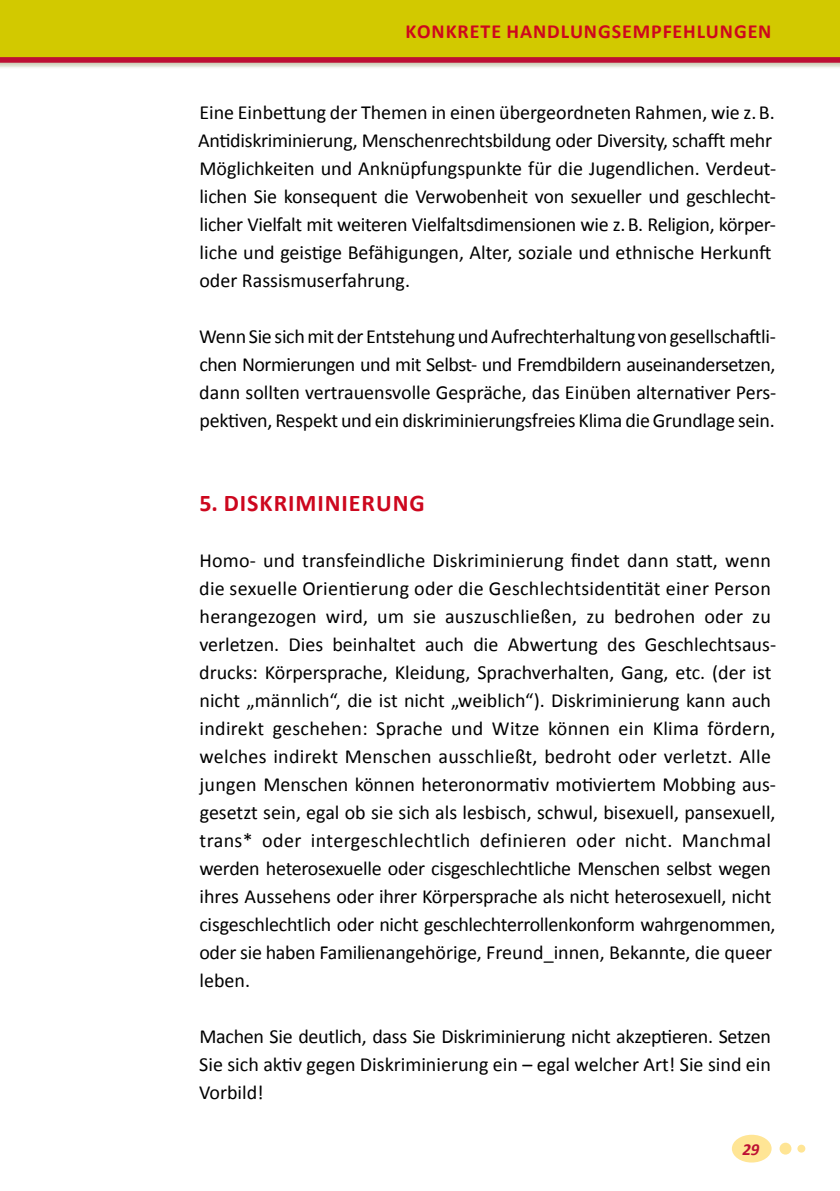
<style>
.page{position:relative;width:840px;height:1191px;background:#fff}
.page>*{position:absolute;margin:0;border:0;box-sizing:border-box;transform-origin:0 0}
.t1{font:700 24px "Calibri";letter-spacing:.04em;color:#cd071e}
.t2{font:20px/28px "Calibri";color:#000}
.t3{font:700 20px "Calibri";letter-spacing:.045em;color:#cd071e}
.t4{font:italic 700 16.8px "Calibri";color:#bd1034}
</style>
<div class="page">
<div style="left:0;top:0;width:839px;height:69px;background:#545d0c;opacity:.3"></div>
<svg style="left:0;top:0;width:839px;height:63px;background:#d0b805"></svg>
<div style="left:731px;top:1134px;width:40px;height:28px;background:#ffe595;border-radius:50%"></div>
<div style="left:779px;top:1142px;width:12px;height:12px;background:#ffe595;border-radius:50%"></div>
<div style="left:797px;top:1144px;width:7px;height:8px;background:#ffe595;border-radius:50%"></div>
<p class="t3" style="left:405px;top:19px;width:367px">KONKRETE HANDLUNGSEMPFEHLUNGEN</p>
<p class="t2" style="left:198px;top:97px;width:579px">Eine Einbettung der Themen in einen übergeordneten Rahmen, wie z.B.<br>Antidiskriminierung, Menschenrechtsbildung oder Diversity, schafft mehr Möglichkeiten und Anknüpfungspunkte für die Jugendlichen. Verdeut&shy;lichen Sie konsequent die Verwobenheit von sexueller und geschlecht&shy;licher Vielfalt mit weiteren Vielfaltsdimensionen wie z.B. Religion, körper&shy;liche und geistige Befähigungen, Alter, soziale und ethnische Herkunft oder Rassismuserfahrung.</p>
<p class="t2" style="left:199px;top:321px;width:578px;text-align:justify">Wenn Sie sich mit der Entstehung und Aufrechterhaltung von gesellschaftli&shy;chen Normierungen und mit Selbst- und Fremdbildern auseinandersetzen, dann sollten vertrauensvolle Gespräche, das Einüben alternativer Pers&shy;pektiven, Respekt und ein diskriminierungsfreies Klima die Grundlage sein.</p>
<p class="t1" style="left:199px;top:488px;width:227px">5. DISKRIMINIERUNG</p>
<p class="t2" style="left:199px;top:545px;width:578px">Homo- und transfeindliche Diskriminierung findet dann statt, wenn die sexuelle Orientierung oder die Geschlechtsidentität einer Person herangezogen wird, um sie auszuschließen, zu bedrohen oder zu verletzen. Dies beinhaltet auch die Abwertung des Geschlechtsaus&shy;drucks: Körpersprache, Kleidung, Sprachverhalten, Gang, etc. (der ist nicht „männlich“, die ist nicht „weiblich“). Diskriminierung kann auch indirekt geschehen: Sprache und Witze können ein Klima fördern, welches indirekt Menschen ausschließt, bedroht oder verletzt. Alle jungen Menschen können heteronormativ motiviertem Mobbing aus&shy;gesetzt sein, egal ob sie sich als lesbisch, schwul, bisexuell, pansexuell, trans* oder intergeschlechtlich definieren oder nicht. Manchmal werden heterosexuelle oder cisgeschlechtliche Menschen selbst wegen ihres Aussehens oder ihrer Körpersprache als nicht heterosexuell, nicht cisgeschlechtlich oder nicht geschlechterrollenkonform wahrgenommen, oder sie haben Familienangehörige, Freund_innen, Bekannte, die queer leben.</p>
<p class="t2" style="left:199px;top:1021px;width:573px;text-align:justify">Machen Sie deutlich, dass Sie Diskriminierung nicht akzeptieren. Setzen Sie sich aktiv gegen Diskriminierung ein – egal welcher Art! Sie sind ein Vorbild!</p>
<p class="t4" style="left:742px;top:1139px;width:19px">29</p>
</div>
